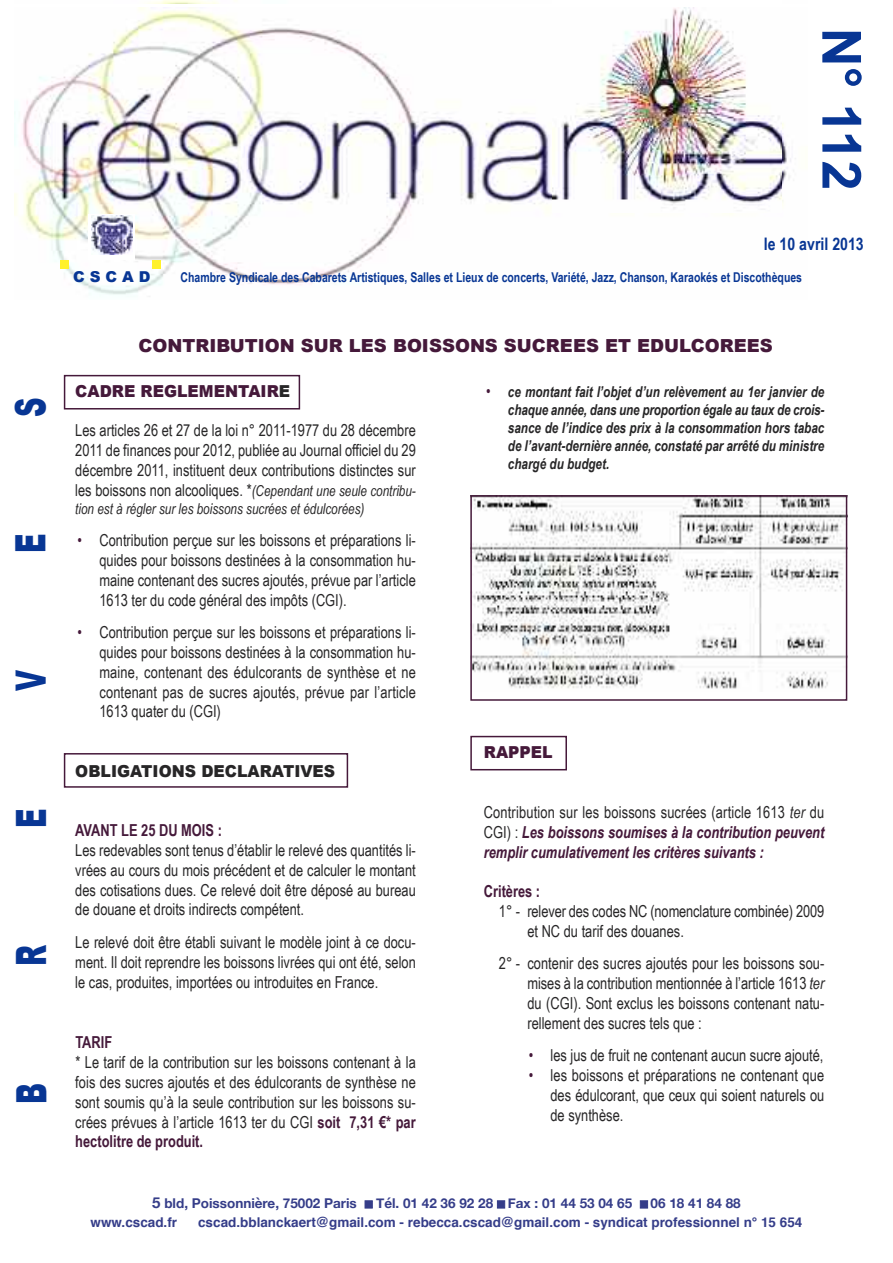
<style>
.page{position:relative;width:893px;height:1263px;background:#fff}
.page>*{position:absolute;margin:0;border:0;box-sizing:border-box;transform-origin:0 0}
.t1{font:700 54px "Arial";color:#083694}
.t2{font:900 41.85px "Arial";color:#083694;scale:.65 1}
.t3{font:900 18px "Arial";color:#45193a}
.t4{font:700 17.25px "Arial Narrow";color:#083694}
.t5{font:16.5px/19.8px "Arial Narrow";color:#272627;text-align:justify;scale:.95 1}
.t6{font:italic 700 16.5px/19.8px "Arial Narrow";color:#45193a;text-align:justify;scale:.95 1}
.t7{font:700 16.5px "Arial Narrow";color:#45193a;scale:.95 1}
.t8{font:900 16.5px "Arial";color:#45193a;scale:.95 1}
.t9{font:900 16.5px "Arial";color:#272627;scale:.95 1}
.t10{font:italic 700 15px/18.1px "Arial Narrow";color:#272627;text-align:justify;scale:.95 1}
.t11{font:italic 15px "Arial Narrow";color:#272627;scale:.95 1}
.t12{font:900 15px "Arial";letter-spacing:.335em;color:#083694}
.t13{font:700 13.5px "Arial Narrow";color:#083694;scale:.95 1}
.t14{font:700 13.5px "Helvetica";color:#353d89}
.t15{font:700 13.5px "Helvetica Neue";color:#353d89}
.s1{color:#272627}
.s2{font-style:italic;font-size:15px}
.s3{color:#45193a}
.s4{font-weight:700;color:#45193a}
.s5{font-weight:400;font-style:normal;font-size:16.5px;color:#45193a}
.s6{font-weight:400;font-style:normal;color:#272627}
.s7{font-weight:400;color:#272627}
.s8{font-style:italic}
.s9{font-size:15px}
</style>
<div class="page">
<img style="left:15px;top:7px;width:776px;height:290px">
<svg style="left:88px;top:214px;width:46px;height:46px"></svg>
<img style="left:92px;top:215px;width:40px;height:39px">
<div style="left:60px;top:260px;width:8px;height:8px;background:#fff12a"></div>
<div style="left:153px;top:260px;width:8px;height:8px;background:#fff12a"></div>
<img style="left:553px;top:7px;width:228px;height:206px">
<div style="left:64px;top:375px;width:236px;height:34px;border:2px solid #45193a"></div>
<div style="left:64px;top:753px;width:284px;height:35px;border:2px solid #45193a"></div>
<div style="left:470px;top:736px;width:97px;height:34px;border:2px solid #45193a"></div>
<img style="left:473px;top:498px;width:371px;height:191px">
<div style="left:470px;top:495px;width:377px;height:206px;border:2px solid #45193a"></div>
<h2 class="t2" style="left:-1px;top:417px;width:31px;rotate:-90deg">S</h2>
<h2 class="t2" style="left:0;top:553px;width:32px;rotate:-90deg">E</h2>
<h2 class="t2" style="left:0;top:691px;width:34px;rotate:-90deg">V</h2>
<h2 class="t2" style="left:0;top:828px;width:32px;rotate:-90deg">E</h2>
<h2 class="t2" style="left:0;top:966px;width:34px;rotate:-90deg">R</h2>
<h2 class="t2" style="left:0;top:1104px;width:34px;rotate:-90deg">B</h2>
<h1 class="t1" style="left:871px;top:28px;width:164px;rotate:90deg">N° 112</h1>
<p class="t4" style="left:764px;top:234px;width:101px">le 10 avril 2013</p>
<p class="t12" style="left:73px;top:265px;width:79px">CSCAD</p>
<p class="t13" style="left:181px;top:269px;width:656px">Chambre Syndicale des Cabarets Artistiques, Salles et Lieux de concerts, Variété, Jazz, Chanson, Karaokés et Discothèques</p>
<p class="t3" style="left:138px;top:332px;width:636px">CONTRIBUTION SUR LES BOISSONS SUCREES ET EDULCOREES</p>
<p class="t8" style="left:75px;top:378px;width:228px">CADRE REGLEMENTAIR<span class="s1">E</span></p>
<p class="t5" style="left:75px;top:420px;width:360px">Les articles 26 et 27 de la loi n° 2011-1977 du 28 décembre 2011 de finances pour 2012, publiée au Journal officiel du 29 décembre 2011, instituent deux contributions distinctes sur les boissons non alcooliques. *<span class="s2">(Cependant une seule contribu-</span></p>
<p class="t11" style="left:75px;top:500px;width:306px">tion est à régler sur les boissons sucrées et édulcorées)</p>
<p class="t5" style="left:99px;top:530px;width:335px;text-indent:-22px"><span class="s3">•</span> Contribution perçue sur les boissons et préparations li&shy;quides pour boissons destinées à la consommation hu&shy;maine contenant des sucres ajoutés, prévue par l’article 1613 ter du code général des impôts (CGI).</p>
<p class="t5" style="left:99px;top:622px;width:335px;text-indent:-22px"><span class="s3">•</span> Contribution perçue sur les boissons et préparations li&shy;quides pour boissons destinées à la consommation hu&shy;maine, contenant des édulcorants de synthèse et ne contenant pas de sucres ajoutés, prévue par l’article 1613 quater du (CGI)</p>
<p class="t9" style="left:75px;top:758px;width:275px">OBLIGATIONS DECLARATIVES</p>
<p class="t7" style="left:75px;top:821px;width:156px">AVANT LE 25 DU MOIS :</p>
<p class="t5" style="left:75px;top:840px;width:360px">Les redevables sont tenus d’établir le relevé des quantités li&shy;vrées au cours du mois précédent et de calculer le montant des cotisations dues. Ce relevé doit être déposé au bureau de douane et droits indirects compétent.</p>
<p class="t5" style="left:75px;top:932px;width:360px">Le relevé doit être établi suivant le modèle joint à ce docu&shy;ment. Il doit reprendre les boissons livrées qui ont été, selon le cas, produites, importées ou introduites en France.</p>
<p class="t7" style="left:75px;top:1033px;width:40px">TARIF</p>
<p class="t5" style="left:75px;top:1052px;width:360px">* Le tarif de la contribution sur les boissons contenant à la fois des sucres ajoutés et des édulcorants de synthèse ne sont soumis qu’à la seule contribution sur les boissons su&shy;crées prévues à l’article 1613 ter du CGI <span class="s4">soit 7,31 €* par hectolitre de produit.</span></p>
<p class="t10" style="left:508px;top:382px;width:335px;text-indent:-22px"><span class="s5">•</span> ce montant fait l’objet d’un relèvement au 1er janvier de chaque année, dans une proportion égale au taux de crois&shy;sance de l’indice des prix à la consommation hors tabac de l’avant-dernière année, constaté par arrêté du ministre chargé du budget.</p>
<p class="t8" style="left:484px;top:740px;width:74px">RAPPEL</p>
<p class="t6" style="left:484px;top:802px;width:360px"><span class="s6">Contribution sur les boissons sucrées (article 1613</span> <span class="s7">ter</span> <span class="s6">du CGI) :</span> Les boissons soumises à la contribution peuvent remplir cumulativement les critères suivants :</p>
<p class="t7" style="left:484px;top:882px;width:61px">Critères :</p>
<p class="t5" style="left:527px;top:901px;width:314px;text-indent:-28px">1° - relever des codes NC (nomenclature combinée) 2009 et NC du tarif des douanes.</p>
<p class="t5" style="left:527px;top:953px;width:314px;text-indent:-28px">2° - contenir des sucres ajoutés pour les boissons sou&shy;mises à la contribution mentionnée à l’article 1613 <span class="s8">ter </span>du (CGI). Sont exclus les boissons contenant natu&shy;rellement des sucres tels que :</p>
<p class="t5" style="left:529px;top:1045px;width:312px"><span class="s3">•</span> les jus de fruit ne contenant aucun sucre ajouté,</p>
<p class="t5" style="left:550px;top:1065px;width:290px;text-indent:-22px"><span class="s3">•</span> les boissons et préparations ne contenant que des édulcorant, que ceux qui soient naturels ou de synthèse.</p>
<p class="t15" style="left:152px;top:1195px;width:590px"><span class="s9">5</span> bld, Poissonnière, 75002 Paris ■ Tél. 01 42 36 92 28 ■ Fax : 01 44 53 04 65 ■ 06 18 41 84 88</p>
<p class="t14" style="left:91px;top:1217px;width:88px">www.cscad.fr</p>
<p class="t14" style="left:198px;top:1217px;width:606px">cscad.bblanckaert@gmail.com - rebecca.cscad@gmail.com - syndicat professionnel n° 15 654</p>
</div>
